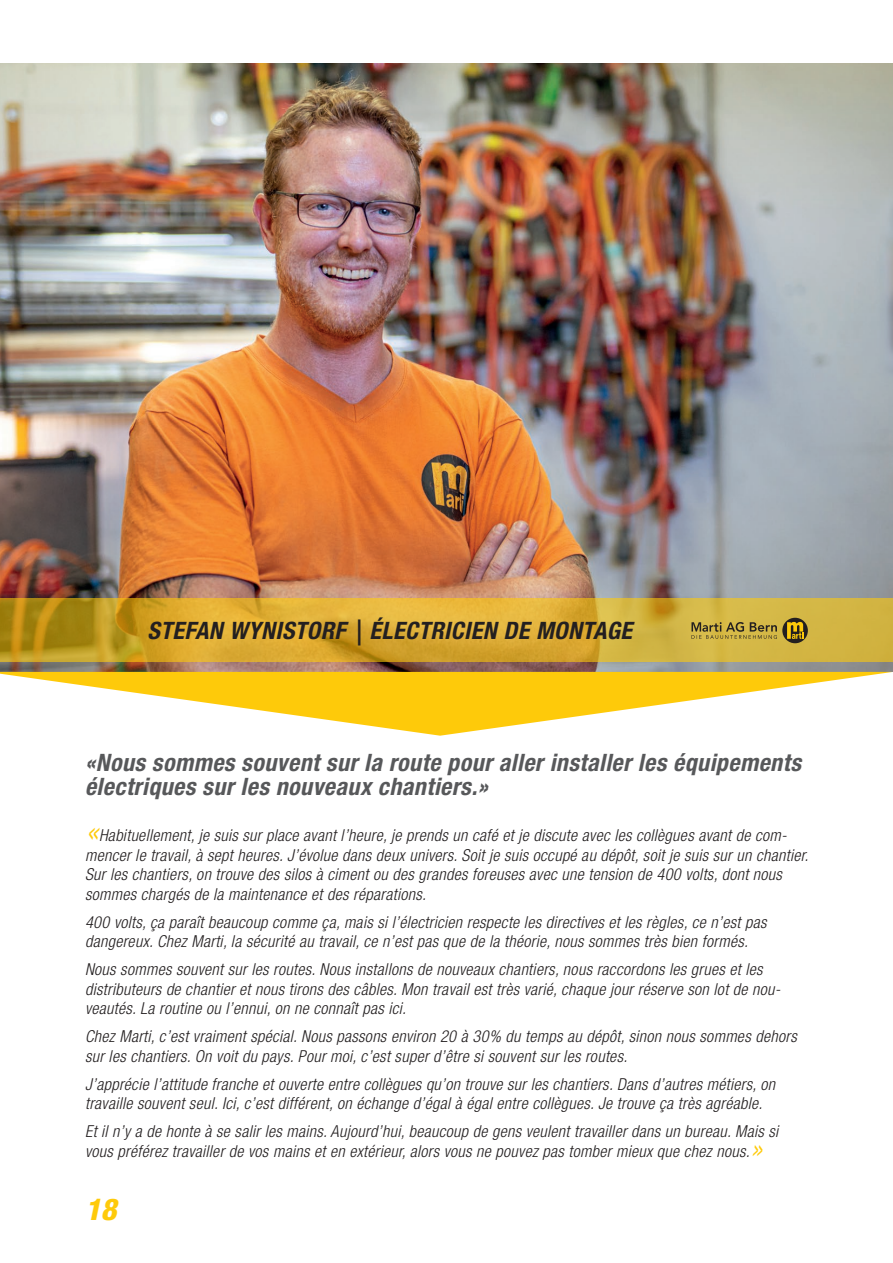
<style>
.page{position:relative;width:893px;height:1263px;background:#fff}
.page>*{position:absolute;margin:0;border:0;box-sizing:border-box;transform-origin:0 0}
.t1{font:italic 800 condensed 30px "Helvetica Neue LT Std";color:#feca0a}
.t2{font:italic 700 condensed 24px/24px "Helvetica Neue LT Std";letter-spacing:.02em;color:#57585a}
.t3{font:italic 700 condensed 24px "Helvetica Neue LT Std";letter-spacing:.02em;color:#231f20}
.t4{font:italic 300 condensed 16.5px/19.5px "Helvetica Neue LT Std";letter-spacing:.02em;color:#231f20}
.s1{font-size:36px;color:#feca0a}
.s2{font-size:33px;color:#feca0a}
</style>
<div class="page">
<img style="left:0;top:64px;width:893px;height:608px">
<svg style="left:0;top:672px;width:892px;height:64px"></svg>
<svg style="left:0;top:598px;width:893px;height:64px;background:#d3a933"></svg>
<svg style="left:782px;top:618px;width:26px;height:25px"></svg>
<svg style="left:787px;top:622px;width:16px;height:17px"></svg>
<svg style="left:691px;top:622px;width:86px;height:17px"></svg>
<h2 class="t3" style="left:147px;top:616px;width:486px">STEFAN WYNISTORF | ÉLECTRICIEN DE MONTAGE</h2>
<h2 class="t2" style="left:85px;top:750px;width:717px">«Nous sommes souvent sur la route pour aller installer les équipements électriques sur les nouveaux chantiers.»</h2>
<p class="t4" style="left:85px;top:826px;width:725px"><span class="s1">«</span>Habituellement, je suis sur place avant l’heure, je prends un café et je discute avec les collègues avant de com&shy;mencer le travail, à sept heures. J’évolue dans deux univers. Soit je suis occupé au dépôt, soit je suis sur un chantier.<br>Sur les chantiers, on trouve des silos à ciment ou des grandes foreuses avec une tension de 400 volts, dont nous sommes chargés de la maintenance et des réparations.</p>
<p class="t4" style="left:85px;top:912px;width:683px">400 volts, ça paraît beaucoup comme ça, mais si l’électricien respecte les directives et les règles, ce n’est pas dangereux. Chez Marti, la sécurité au travail, ce n’est pas que de la théorie, nous sommes très bien formés.</p>
<p class="t4" style="left:85px;top:960px;width:697px">Nous sommes souvent sur les routes. Nous installons de nouveaux chantiers, nous raccordons les grues et les distributeurs de chantier et nous tirons des câbles. Mon travail est très varié, chaque jour réserve son lot de nou&shy;veautés. La routine ou l’ennui, on ne connaît pas ici.</p>
<p class="t4" style="left:85px;top:1027px;width:713px">Chez Marti, c’est vraiment spécial. Nous passons environ 20 à 30% du temps au dépôt, sinon nous sommes dehors sur les chantiers. On voit du pays. Pour moi, c’est super d’être si souvent sur les routes.</p>
<p class="t4" style="left:85px;top:1074px;width:692px">J’apprécie l’attitude franche et ouverte entre collègues qu’on trouve sur les chantiers. Dans d’autres métiers, on travaille souvent seul. Ici, c’est différent, on échange d’égal à égal entre collègues. Je trouve ça très agréable.</p>
<p class="t4" style="left:85px;top:1122px;width:695px">Et il n’y a de honte à se salir les mains. Aujourd’hui, beaucoup de gens veulent travailler dans un bureau. Mais si vous préférez travailler de vos mains et en extérieur, alors vous ne pouvez pas tomber mieux que chez nous.<span class="s2">»</span></p>
<h1 class="t1" style="left:85px;top:1191px;width:33px">18</h1>
</div>
